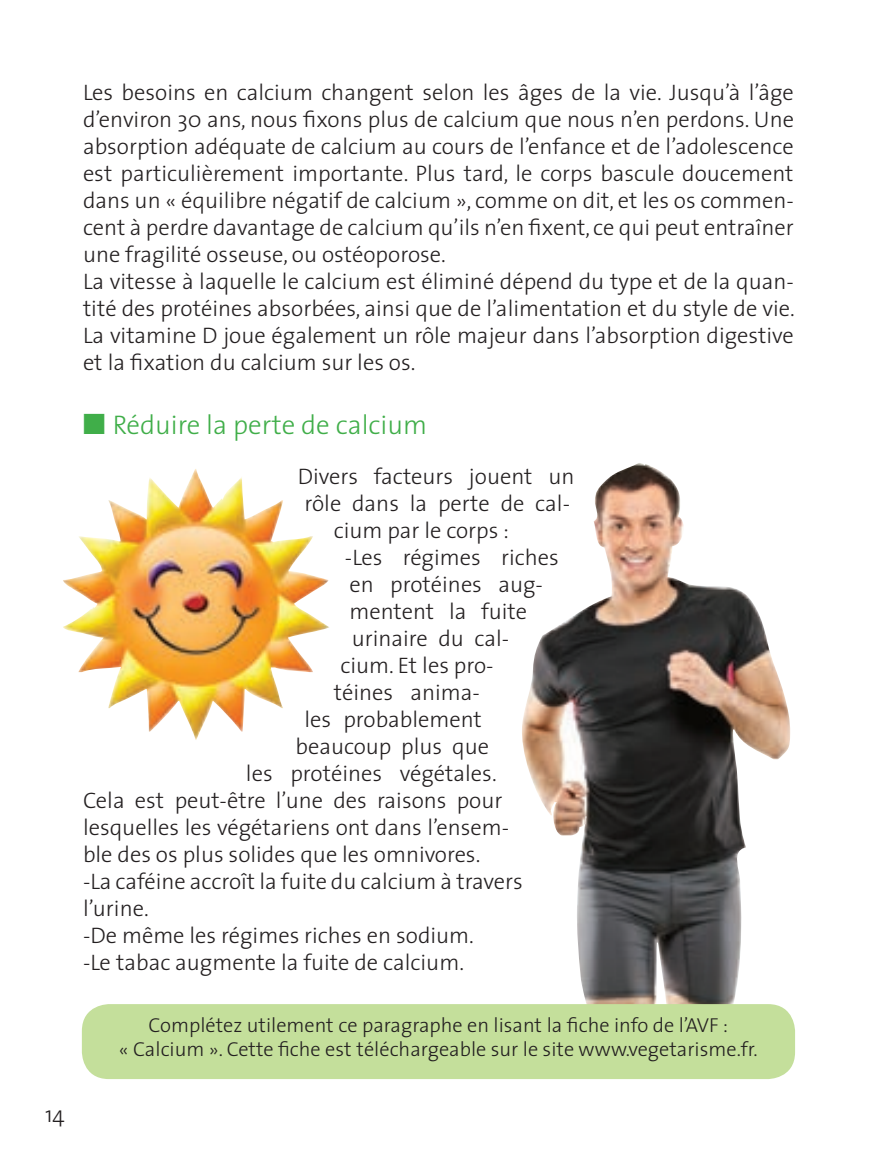
<style>
.page{position:relative;width:875px;height:1169px;background:#fff}
.page>*{position:absolute;margin:0;border:0;box-sizing:border-box;transform-origin:0 0}
.t1{font:300 27px "The Sans";color:#40ae49}
.t2{font:300 22.5px/27px "The Sans";color:#231f20}
.t3{font:300 20.25px/24.3px "The Sans";color:#231f20;text-align:center}
</style>
<div class="page">
<img style="left:522px;top:463px;width:268px;height:543px">
<div style="left:82px;top:1004px;width:713px;height:75px;background:#c4df9b;border-radius:27px"></div>
<img style="left:63px;top:469px;width:266px;height:271px">
<p class="t2" style="left:83px;top:78px;width:713px">Les besoins en calcium changent selon les âges de la vie. Jusqu’à l’âge d’environ 30 ans, nous fixons plus de calcium que nous n’en perdons. Une absorption adéquate de calcium au cours de l’enfance et de l’adolescence est particulièrement importante. Plus tard, le corps bascule doucement dans un « équilibre négatif de calcium », comme on dit, et les os commen&shy;cent à perdre davantage de calcium qu’ils n’en fixent, ce qui peut entraîner une fragilité osseuse, ou ostéoporose.<br>La vitesse à laquelle le calcium est éliminé dépend du type et de la quan&shy;tité des protéines absorbées, ainsi que de l’alimentation et du style de vie.<br>La vitamine D joue également un rôle majeur dans l’absorption digestive et la fixation du calcium sur les os.</p>
<p class="t1" style="left:83px;top:403px;width:345px">■ Réduire la perte de calcium</p>
<p class="t2" style="left:298px;top:462px;width:278px">Divers facteurs jouent un</p>
<p class="t2" style="left:304px;top:489px;width:267px">rôle dans la perte de cal-</p>
<p class="t2" style="left:334px;top:516px;width:177px">cium par le corps :</p>
<p class="t2" style="left:345px;top:543px;width:215px">-Les régimes riches</p>
<p class="t2" style="left:349px;top:570px;width:195px">en protéines aug-</p>
<p class="t2" style="left:349px;top:597px;width:179px">mentent la fuite</p>
<p class="t2" style="left:352px;top:624px;width:159px">urinaire du cal-</p>
<p class="t2" style="left:340px;top:651px;width:155px">cium. Et les pro-</p>
<p class="t2" style="left:334px;top:678px;width:148px">téines anima-</p>
<p class="t2" style="left:304px;top:705px;width:179px">les probablement</p>
<p class="t2" style="left:295px;top:732px;width:195px">beaucoup plus que</p>
<p class="t2" style="left:246px;top:759px;width:252px">les protéines végétales.</p>
<p class="t2" style="left:83px;top:786px;width:421px">Cela est peut-être l’une des raisons pour</p>
<p class="t2" style="left:83px;top:813px;width:428px">lesquelles les végétariens ont dans l’ensem-</p>
<p class="t2" style="left:83px;top:840px;width:399px">ble des os plus solides que les omnivores.</p>
<p class="t2" style="left:83px;top:867px;width:441px">-La caféine accroît la fuite du calcium à travers</p>
<p class="t2" style="left:83px;top:894px;width:67px">l’urine.</p>
<p class="t2" style="left:83px;top:921px;width:392px">-De même les régimes riches en sodium.</p>
<p class="t2" style="left:83px;top:948px;width:382px">-Le tabac augmente la fuite de calcium.</p>
<p class="t3" style="left:119px;top:1012px;width:640px">Complétez utilement ce paragraphe en lisant la fiche info de l’AVF :<br>« Calcium ». Cette fiche est téléchargeable sur le site www.vegetarisme.fr.</p>
<p class="t2" style="left:45px;top:1100px;width:21px">14</p>
</div>
